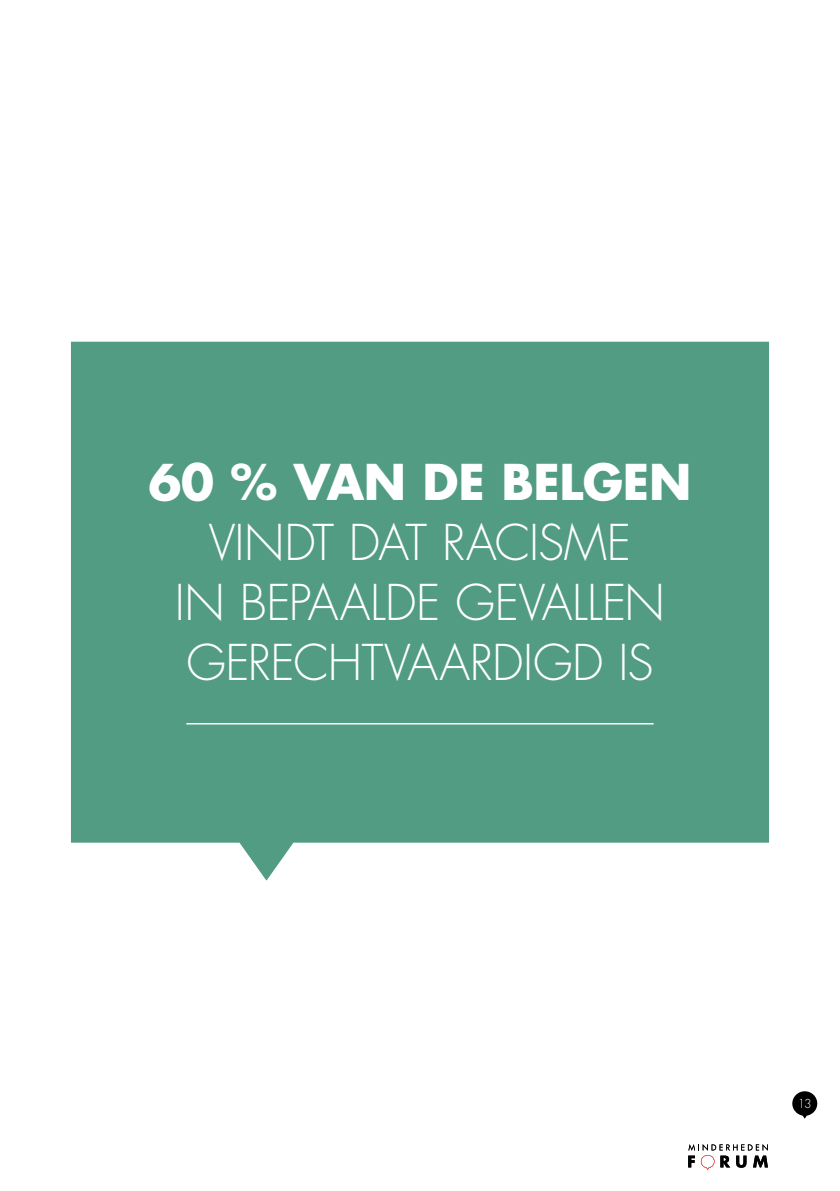
<style>
.page{position:relative;width:840px;height:1191px;background:#fff}
.page>*{position:absolute;margin:0;border:0;box-sizing:border-box;transform-origin:0 0}
.t1{font:300 48px/60px "Futura Std";letter-spacing:-.015em;color:#fff;text-align:center}
.t2{font:700 48px "Futura Std";letter-spacing:-.005em;color:#fff}
.t3{font:300 12px "Futura Std";color:#fff}
</style>
<div class="page">
<svg style="left:792px;top:1091px;width:24px;height:27px"></svg>
<svg style="left:688px;top:1144px;width:79px;height:26px"></svg>
<svg style="left:71px;top:341px;width:698px;height:540px;background:#5da28a"></svg>
<hr style="left:186px;top:723px;width:467px;height:1px;background:#fff">
<p class="t2" style="left:148px;top:450px;width:544px">60 % VAN DE BELGEN</p>
<p class="t1" style="left:175px;top:514px;width:491px">VINDT DAT RACISME<br>IN BEPAALDE GEVALLEN<br>GERECHTVAARDIGD IS</p>
<p class="t3" style="left:797px;top:1096px;width:15px">13</p>
</div>
